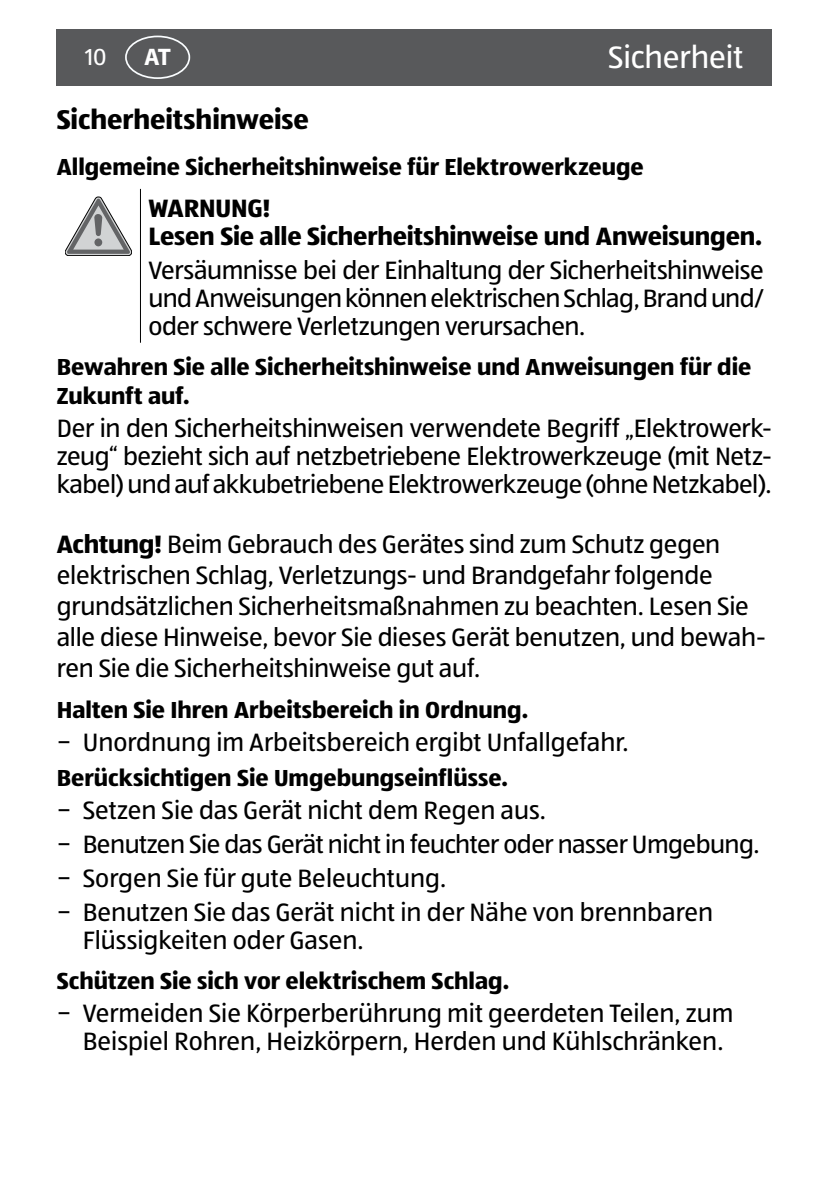
<style>
.page{position:relative;width:840px;height:1191px;background:#fff}
.page>*{position:absolute;margin:0;border:0;box-sizing:border-box;transform-origin:0 0}
.t1{font:32px "ALDISUEDOT";letter-spacing:-.005em;color:#fff}
.t2{font:700 28px "ALDISUEDOT";color:#000}
.t3{font:26px/28px "ALDISUEDOT";letter-spacing:-.005em;color:#000}
.t4{font:700 26px/28px "ALDISUEDOT";letter-spacing:-.01em;color:#000}
.t5{font:700 24px/28.8px "ALDISUEDOT";color:#000}
.t6{font:24px "ALDISUEDOT";color:#fff}
.t7{font:700 24px "Myriad Pro";color:#fff}
.s1{font-weight:700}
</style>
<div class="page">
<div style="left:57px;top:29px;width:714px;height:56px;background:#58595b"></div>
<div style="left:125px;top:36px;width:65px;height:43px;border:2px solid #fafdff;border-radius:50%"></div>
<hr style="left:140px;top:189px;width:1px;height:154px;background:#000">
<svg style="left:65px;top:197px;width:67px;height:59px"></svg>
<p class="t6" style="left:85px;top:41px;width:23px">10</p>
<p class="t7" style="left:144px;top:42px;width:28px">AT</p>
<p class="t1" style="left:608px;top:36px;width:137px">Sicherheit</p>
<p class="t2" style="left:57px;top:101px;width:253px">Sicherheitshinweise</p>
<p class="t5" style="left:57px;top:152px;width:588px">Allgemeine Sicherheitshinweise für Elektrowerkzeuge</p>
<p class="t4" style="left:148px;top:193px;width:615px">WARNUNG!<br>Lesen Sie alle Sicherheitshinweise und Anweisungen.</p>
<p class="t3" style="left:148px;top:255px;width:616px;text-align:justify">Versäumnisse bei der Einhaltung der Sicherheitshinweise und Anweisungen können elektrischen Schlag, Brand und/ oder schwere Verletzungen verursachen.</p>
<p class="t5" style="left:57px;top:352px;width:695px">Bewahren Sie alle Sicherheitshinweise und Anweisungen für die<br>Zukunft auf.</p>
<p class="t3" style="left:57px;top:414px;width:716px;text-align:justify">Der in den Sicherheitshinweisen verwendete Begriff „Elektrowerk&shy;zeug“ bezieht sich auf netzbetriebene Elektrowerkzeuge (mit Netz&shy;kabel) und auf akkubetriebene Elektrowerkzeuge (ohne Netzkabel).</p>
<p class="t3" style="left:57px;top:527px;width:710px;line-height:31.2px"><span class="s1">Achtung!</span> Beim Gebrauch des Gerätes sind zum Schutz gegen elektrischen Schlag, Verletzungs- und Brandgefahr folgende grundsätzlichen Sicherheitsmaßnahmen zu beachten. Lesen Sie alle diese Hinweise, bevor Sie dieses Gerät benutzen, und bewah&shy;ren Sie die Sicherheitshinweise gut auf.</p>
<p class="t5" style="left:57px;top:694px;width:472px">Halten Sie Ihren Arbeitsbereich in Ordnung.</p>
<p class="t3" style="left:57px;top:727px;width:573px">− Unordnung im Arbeitsbereich ergibt Unfallgefahr.</p>
<p class="t5" style="left:57px;top:762px;width:452px">Berücksichtigen Sie Umgebungseinflüsse.</p>
<p class="t3" style="left:57px;top:793px;width:704px;line-height:33.6px">− Setzen Sie das Gerät nicht dem Regen aus.<br>− Benutzen Sie das Gerät nicht in feuchter oder nasser Umgebung. − Sorgen Sie für gute Beleuchtung.<br>− Benutzen Sie das Gerät nicht in der Nähe von brennbaren</p>
<p class="t3" style="left:83px;top:925px;width:282px">Flüssigkeiten oder Gasen.</p>
<p class="t5" style="left:57px;top:965px;width:454px">Schützen Sie sich vor elektrischem Schlag.</p>
<p class="t3" style="left:83px;top:998px;width:651px;text-indent:-26px">− Vermeiden Sie Körperberührung mit geerdeten Teilen, zum<br>Beispiel Rohren, Heizkörpern, Herden und Kühlschränken.</p>
</div>
